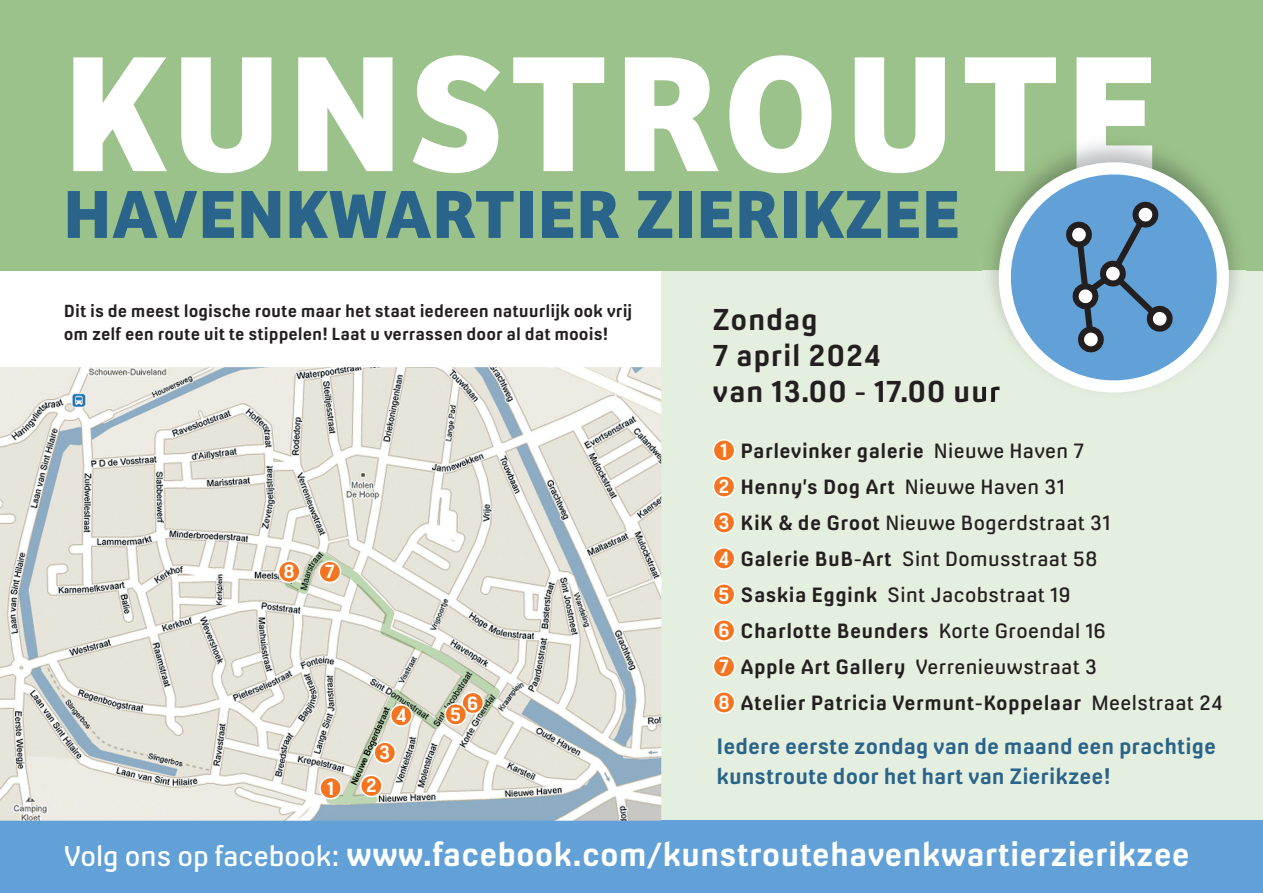
<style>
.page{position:relative;width:1263px;height:893px;background:#fff}
.page>*{position:absolute;margin:0;border:0;box-sizing:border-box;transform-origin:0 0}
.t1{font:700 171px "Bree";letter-spacing:.05em;color:#fff}
.t2{font:700 70.5px "Bree";letter-spacing:.02em;color:#2a648a}
.t3{font:700 31.5px "Milibus Rg";color:#fff}
.t4{font:700 28.5px/36px "Milibus Rg";letter-spacing:.02em;color:#231f20}
.t5{font:700 21px/30px "Milibus Rg";color:#2a648a}
.t6{font:700 19.5px/36px "Milibus Rg";letter-spacing:.02em;color:#231f20}
.t7{font:700 18px "Milibus Rg";color:#fff}
.t8{font:700 16.5px/22.5px "Milibus Rg";color:#231f20}
.s1{font-size:18px;color:#fff}
.s2{font-weight:400}
.s3{font-weight:400;font-size:27px}
</style>
<div class="page">
<div style="left:661px;top:225px;width:602px;height:668px;background:#e5efdf"></div>
<div style="left:0;top:0;width:1263px;height:270px;background:#9bc28a"></div>
<div style="left:0;top:821px;width:1263px;height:72px;background:#61a1d7"></div>
<div style="left:713px;top:440px;width:22px;height:21px;background:#f47521;border-radius:50%"></div>
<div style="left:713px;top:439px;width:22px;height:23px;border:2px solid #fff;border-radius:50%"></div>
<div style="left:713px;top:476px;width:22px;height:21px;background:#f47521;border-radius:50%"></div>
<div style="left:713px;top:475px;width:22px;height:23px;border:2px solid #fff;border-radius:50%"></div>
<div style="left:713px;top:512px;width:22px;height:21px;background:#f47521;border-radius:50%"></div>
<div style="left:713px;top:511px;width:22px;height:23px;border:2px solid #fff;border-radius:50%"></div>
<div style="left:713px;top:548px;width:22px;height:21px;background:#f47521;border-radius:50%"></div>
<div style="left:713px;top:547px;width:22px;height:23px;border:2px solid #fff;border-radius:50%"></div>
<div style="left:713px;top:584px;width:22px;height:21px;background:#f47521;border-radius:50%"></div>
<div style="left:713px;top:583px;width:22px;height:23px;border:2px solid #fff;border-radius:50%"></div>
<div style="left:713px;top:620px;width:22px;height:21px;background:#f47521;border-radius:50%"></div>
<div style="left:713px;top:619px;width:22px;height:23px;border:2px solid #fff;border-radius:50%"></div>
<div style="left:713px;top:656px;width:22px;height:21px;background:#f47521;border-radius:50%"></div>
<div style="left:713px;top:655px;width:22px;height:23px;border:2px solid #fff;border-radius:50%"></div>
<div style="left:713px;top:692px;width:22px;height:21px;background:#f47521;border-radius:50%"></div>
<div style="left:713px;top:691px;width:22px;height:23px;border:2px solid #fff;border-radius:50%"></div>
<img style="left:995px;top:135px;width:157px;height:21px">
<img style="left:982px;top:386px;width:10px;height:13px">
<svg style="left:992px;top:156px;width:244px;height:243px"></svg>
<svg style="left:1060px;top:197px;width:117px;height:160px;background:#5e8fba"></svg>
<img style="left:0;top:367px;width:661px;height:454px">
<img style="left:284px;top:552px;width:216px;height:253px">
<div style="left:319px;top:561px;width:21px;height:21px;background:#f47521;border-radius:50%"></div>
<div style="left:318px;top:560px;width:23px;height:23px;border:2px solid #fff;border-radius:50%"></div>
<div style="left:279px;top:561px;width:21px;height:21px;background:#f47521;border-radius:50%"></div>
<div style="left:278px;top:560px;width:23px;height:23px;border:2px solid #fff;border-radius:50%"></div>
<div style="left:462px;top:692px;width:21px;height:22px;background:#f47521;border-radius:50%"></div>
<div style="left:461px;top:692px;width:23px;height:22px;border:2px solid #fff;border-radius:50%"></div>
<div style="left:320px;top:777px;width:21px;height:22px;background:#f47521;border-radius:50%"></div>
<div style="left:319px;top:777px;width:23px;height:22px;border:2px solid #fff;border-radius:50%"></div>
<div style="left:374px;top:742px;width:21px;height:21px;background:#f47521;border-radius:50%"></div>
<div style="left:373px;top:741px;width:23px;height:23px;border:2px solid #fff;border-radius:50%"></div>
<div style="left:361px;top:775px;width:21px;height:21px;background:#f47521;border-radius:50%"></div>
<div style="left:360px;top:774px;width:23px;height:23px;border:2px solid #fff;border-radius:50%"></div>
<div style="left:391px;top:705px;width:21px;height:21px;background:#f47521;border-radius:50%"></div>
<div style="left:390px;top:704px;width:23px;height:23px;border:2px solid #fff;border-radius:50%"></div>
<div style="left:445px;top:704px;width:21px;height:21px;background:#f47521;border-radius:50%"></div>
<div style="left:444px;top:703px;width:23px;height:23px;border:2px solid #fff;border-radius:50%"></div>
<h1 class="t1" style="left:64px;top:11px;width:1095px">KUNSTROUTE</h1>
<h2 class="t2" style="left:64px;top:172px;width:897px">HAVENKWARTIER ZIERIKZEE</h2>
<p class="t8" style="left:64px;top:300px;width:570px">Dit is de meest logische route maar het staat iedereen natuurlijk ook vrij om zelf een route uit te stippelen! Laat u verrassen door al dat moois!</p>
<p class="t7" style="left:283px;top:561px;width:13px">8</p>
<p class="t7" style="left:325px;top:561px;width:12px">7</p>
<p class="t7" style="left:327px;top:777px;width:9px">1</p>
<p class="t7" style="left:467px;top:692px;width:13px">6</p>
<p class="t7" style="left:396px;top:704px;width:12px">4</p>
<p class="t7" style="left:450px;top:703px;width:13px">5</p>
<p class="t7" style="left:379px;top:742px;width:13px">3</p>
<p class="t7" style="left:366px;top:775px;width:13px">2</p>
<h3 class="t4" style="left:713px;top:302px;width:289px">Zondag<br>7 april 2024<br>van 13.00 - 17.00 uur</h3>
<p class="t6" style="left:718px;top:432px;width:506px"><span class="s1">1</span> Parlevinker galerie <span class="s2">Nieuwe Haven 7<br></span><span class="s1">2</span> Henny’s Dog Art <span class="s2">Nieuwe Haven 31<br></span><span class="s1">3</span> KiK &amp; de Groot <span class="s2">Nieuwe Bogerdstraat 31<br></span><span class="s1">4</span> Galerie BuB-Art <span class="s2">Sint Domusstraat 58<br></span><span class="s1">5</span> Saskia Eggink <span class="s2">Sint Jacobstraat 19<br></span><span class="s1">6</span> Charlotte Beunders <span class="s2">Korte Groendal 16<br></span><span class="s1">7</span> Apple Art Gallery <span class="s2">Verrenieuwstraat 3<br></span><span class="s1">8</span> Atelier Patricia Vermunt-Koppelaar <span class="s2">Meelstraat 24</span></p>
<p class="t5" style="left:716px;top:731px;width:501px">Iedere eerste zondag van de maand een prachtige kunstroute door het hart van Zierikzee!</p>
<h3 class="t3" style="left:64px;top:835px;width:1127px"><span class="s3">Volg ons op facebook:</span> www.facebook.com/kunstroutehavenkwartierzierikzee</h3>
</div>
